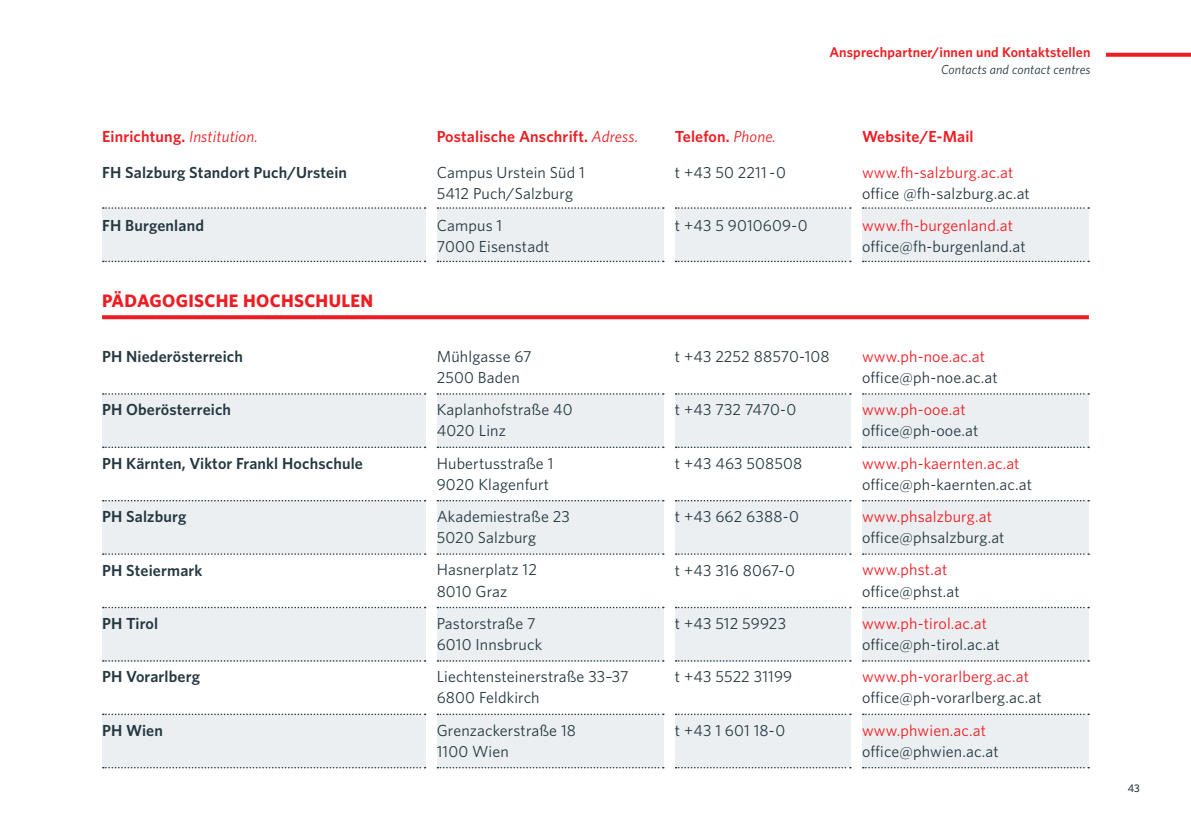
<style>
.page{position:relative;width:1191px;height:840px;background:#fff}
.page>*{position:absolute;margin:0;border:0;box-sizing:border-box;transform-origin:0 0}
.t1{font:700 18px "Whitney";letter-spacing:.02em;color:#ee1d23}
.t2{font:16px/21px "Whitney";letter-spacing:.01em;color:#253841}
.t3{font:16px "Whitney";letter-spacing:.01em;color:#ee1d23}
.t4{font:600 16px "Whitney";letter-spacing:.01em;color:#253841}
.t5{font:600 16px "Whitney";letter-spacing:.01em;color:#ee1d23}
.t6{font:600 14px "Whitney";letter-spacing:.01em;color:#ee1d23}
.t7{font:italic 13px "Whitney";letter-spacing:.01em;color:#253841}
.t8{font:500 11px "Whitney";color:#253841}
.s1{font-weight:400;font-style:italic}
</style>
<div class="page">
<svg style="left:102px;top:315px;width:987px;height:4px;background:#ee292f"></svg>
<svg style="left:1106px;top:53px;width:85px;height:4px"></svg>
<div style="left:102px;top:208px;width:323px;height:53px;background:#ebeff1"></div>
<div style="left:437px;top:208px;width:226px;height:53px;background:#ebeff1"></div>
<div style="left:862px;top:208px;width:227px;height:53px;background:#ebeff1"></div>
<div style="left:675px;top:208px;width:175px;height:53px;background:#ebeff1"></div>
<div style="left:102px;top:393px;width:323px;height:54px;background:#ebeff1"></div>
<div style="left:437px;top:393px;width:226px;height:54px;background:#ebeff1"></div>
<div style="left:862px;top:393px;width:227px;height:54px;background:#ebeff1"></div>
<div style="left:675px;top:393px;width:175px;height:54px;background:#ebeff1"></div>
<div style="left:102px;top:500px;width:323px;height:54px;background:#ebeff1"></div>
<div style="left:437px;top:500px;width:226px;height:54px;background:#ebeff1"></div>
<div style="left:862px;top:500px;width:227px;height:54px;background:#ebeff1"></div>
<div style="left:675px;top:500px;width:175px;height:54px;background:#ebeff1"></div>
<div style="left:102px;top:607px;width:323px;height:54px;background:#ebeff1"></div>
<div style="left:437px;top:607px;width:226px;height:54px;background:#ebeff1"></div>
<div style="left:862px;top:607px;width:227px;height:54px;background:#ebeff1"></div>
<div style="left:675px;top:607px;width:175px;height:54px;background:#ebeff1"></div>
<div style="left:102px;top:713px;width:323px;height:54px;background:#ebeff1"></div>
<div style="left:437px;top:713px;width:226px;height:54px;background:#ebeff1"></div>
<div style="left:862px;top:713px;width:227px;height:54px;background:#ebeff1"></div>
<div style="left:675px;top:713px;width:175px;height:54px;background:#ebeff1"></div>
<svg style="left:437px;top:393px;width:227px;height:1px"></svg>
<svg style="left:437px;top:446px;width:227px;height:2px"></svg>
<svg style="left:437px;top:500px;width:227px;height:1px"></svg>
<svg style="left:437px;top:553px;width:227px;height:1px"></svg>
<svg style="left:437px;top:606px;width:227px;height:2px"></svg>
<svg style="left:437px;top:659px;width:227px;height:2px"></svg>
<svg style="left:437px;top:713px;width:227px;height:1px"></svg>
<svg style="left:437px;top:766px;width:227px;height:2px"></svg>
<svg style="left:675px;top:393px;width:176px;height:1px"></svg>
<svg style="left:675px;top:446px;width:176px;height:2px"></svg>
<svg style="left:675px;top:500px;width:176px;height:1px"></svg>
<svg style="left:675px;top:553px;width:176px;height:1px"></svg>
<svg style="left:675px;top:606px;width:176px;height:2px"></svg>
<svg style="left:675px;top:659px;width:176px;height:2px"></svg>
<svg style="left:675px;top:713px;width:176px;height:1px"></svg>
<svg style="left:675px;top:766px;width:176px;height:2px"></svg>
<svg style="left:862px;top:393px;width:227px;height:1px"></svg>
<svg style="left:862px;top:446px;width:227px;height:2px"></svg>
<svg style="left:862px;top:500px;width:227px;height:1px"></svg>
<svg style="left:862px;top:553px;width:227px;height:1px"></svg>
<svg style="left:862px;top:606px;width:227px;height:2px"></svg>
<svg style="left:862px;top:660px;width:227px;height:1px"></svg>
<svg style="left:862px;top:713px;width:227px;height:1px"></svg>
<svg style="left:862px;top:767px;width:227px;height:1px"></svg>
<svg style="left:103px;top:393px;width:322px;height:1px"></svg>
<svg style="left:103px;top:446px;width:322px;height:2px"></svg>
<svg style="left:103px;top:500px;width:322px;height:1px"></svg>
<svg style="left:103px;top:553px;width:322px;height:1px"></svg>
<svg style="left:103px;top:606px;width:322px;height:2px"></svg>
<svg style="left:103px;top:660px;width:322px;height:1px"></svg>
<svg style="left:103px;top:713px;width:322px;height:1px"></svg>
<svg style="left:103px;top:767px;width:322px;height:1px"></svg>
<svg style="left:437px;top:207px;width:227px;height:2px"></svg>
<svg style="left:437px;top:260px;width:227px;height:2px"></svg>
<svg style="left:675px;top:207px;width:176px;height:2px"></svg>
<svg style="left:675px;top:260px;width:176px;height:2px"></svg>
<svg style="left:862px;top:207px;width:227px;height:2px"></svg>
<svg style="left:862px;top:260px;width:227px;height:2px"></svg>
<svg style="left:103px;top:207px;width:322px;height:2px"></svg>
<svg style="left:103px;top:260px;width:322px;height:2px"></svg>
<p class="t6" style="left:829px;top:42px;width:263px">Ansprechpartner/innen und Kontaktstellen</p>
<p class="t7" style="left:941px;top:60px;width:151px">Contacts and contact centres</p>
<p class="t5" style="left:102px;top:126px;width:157px">Einrichtung. <span class="s1">Institution.</span></p>
<p class="t5" style="left:437px;top:126px;width:203px">Postalische Anschrift. <span class="s1">Adress.</span></p>
<p class="t5" style="left:675px;top:126px;width:103px">Telefon. <span class="s1">Phone.</span></p>
<p class="t5" style="left:862px;top:126px;width:113px">Website/E-Mail</p>
<p class="t4" style="left:102px;top:161px;width:246px">FH Salzburg Standort Puch/Urstein</p>
<p class="t4" style="left:102px;top:215px;width:103px">FH Burgenland</p>
<p class="t2" style="left:437px;top:161px;width:150px">Campus Urstein Süd 1<br>5412 Puch/Salzburg</p>
<p class="t2" style="left:437px;top:214px;width:114px">Campus 1<br>7000 Eisenstadt</p>
<p class="t2" style="left:675px;top:161px;width:112px">t +43 50 2211 -0</p>
<p class="t2" style="left:675px;top:214px;width:134px">t +43 5 9010609-0</p>
<p class="t3" style="left:862px;top:161px;width:153px">www.fh-salzburg.ac.at</p>
<p class="t2" style="left:862px;top:182px;width:169px">office @fh-salzburg.ac.at</p>
<p class="t3" style="left:862px;top:215px;width:152px">www.fh-burgenland.at</p>
<p class="t2" style="left:862px;top:235px;width:165px">office@fh-burgenland.at</p>
<p class="t1" style="left:102px;top:288px;width:273px">PÄDAGOGISCHE HOCHSCHULEN</p>
<p class="t4" style="left:102px;top:345px;width:142px">PH Niederösterreich</p>
<p class="t4" style="left:102px;top:399px;width:131px">PH Oberösterreich</p>
<p class="t4" style="left:102px;top:452px;width:262px">PH Kärnten, Viktor Frankl Hochschule</p>
<p class="t4" style="left:102px;top:505px;width:86px">PH Salzburg</p>
<p class="t4" style="left:102px;top:559px;width:102px">PH Steiermark</p>
<p class="t4" style="left:102px;top:612px;width:58px">PH Tirol</p>
<p class="t4" style="left:102px;top:665px;width:99px">PH Vorarlberg</p>
<p class="t4" style="left:102px;top:719px;width:62px">PH Wien</p>
<p class="t2" style="left:437px;top:345px;width:96px">Mühlgasse 67<br>2500 Baden</p>
<p class="t2" style="left:437px;top:398px;width:137px">Kaplanhofstraße 40<br>4020 Linz</p>
<p class="t2" style="left:437px;top:452px;width:118px">Hubertusstraße 1<br>9020 Klagenfurt</p>
<p class="t2" style="left:437px;top:505px;width:135px">Akademiestraße 23<br>5020 Salzburg</p>
<p class="t2" style="left:437px;top:558px;width:102px">Hasnerplatz 12<br>8010 Graz</p>
<p class="t2" style="left:437px;top:612px;width:107px">Pastorstraße 7<br>6010 Innsbruck</p>
<p class="t2" style="left:437px;top:665px;width:193px">Liechtensteinerstraße 33–37<br>6800 Feldkirch</p>
<p class="t2" style="left:437px;top:718px;width:141px">Grenzackerstraße 18<br>1100 Wien</p>
<p class="t2" style="left:675px;top:345px;width:156px">t +43 2252 88570-108</p>
<p class="t2" style="left:675px;top:398px;width:123px">t +43 732 7470-0</p>
<p class="t2" style="left:675px;top:452px;width:129px">t +43 463 508508</p>
<p class="t2" style="left:675px;top:505px;width:126px">t +43 662 6388-0</p>
<p class="t2" style="left:675px;top:558px;width:121px">t +43 316 8067-0</p>
<p class="t2" style="left:675px;top:612px;width:113px">t +43 512 59923</p>
<p class="t2" style="left:675px;top:665px;width:119px">t +43 5522 31199</p>
<p class="t2" style="left:675px;top:718px;width:112px">t +43 1 601 18-0</p>
<p class="t3" style="left:862px;top:345px;width:124px">www.ph-noe.ac.at</p>
<p class="t2" style="left:862px;top:366px;width:137px">office@ph-noe.ac.at</p>
<p class="t3" style="left:862px;top:399px;width:105px">www.ph-ooe.at</p>
<p class="t2" style="left:862px;top:419px;width:118px">office@ph-ooe.at</p>
<p class="t3" style="left:862px;top:452px;width:159px">www.ph-kaernten.ac.at</p>
<p class="t2" style="left:862px;top:473px;width:172px">office@ph-kaernten.ac.at</p>
<p class="t3" style="left:862px;top:505px;width:131px">www.phsalzburg.at</p>
<p class="t2" style="left:862px;top:526px;width:144px">office@phsalzburg.at</p>
<p class="t3" style="left:862px;top:559px;width:87px">www.phst.at</p>
<p class="t2" style="left:862px;top:579px;width:99px">office@phst.at</p>
<p class="t3" style="left:862px;top:612px;width:127px">www.ph-tirol.ac.at</p>
<p class="t2" style="left:862px;top:633px;width:139px">office@ph-tirol.ac.at</p>
<p class="t3" style="left:862px;top:665px;width:168px">www.ph-vorarlberg.ac.at</p>
<p class="t2" style="left:862px;top:686px;width:181px">office@ph-vorarlberg.ac.at</p>
<p class="t3" style="left:862px;top:719px;width:126px">www.phwien.ac.at</p>
<p class="t2" style="left:862px;top:739px;width:138px">office@phwien.ac.at</p>
<p class="t8" style="left:1127px;top:780px;width:14px">43</p>
</div>
